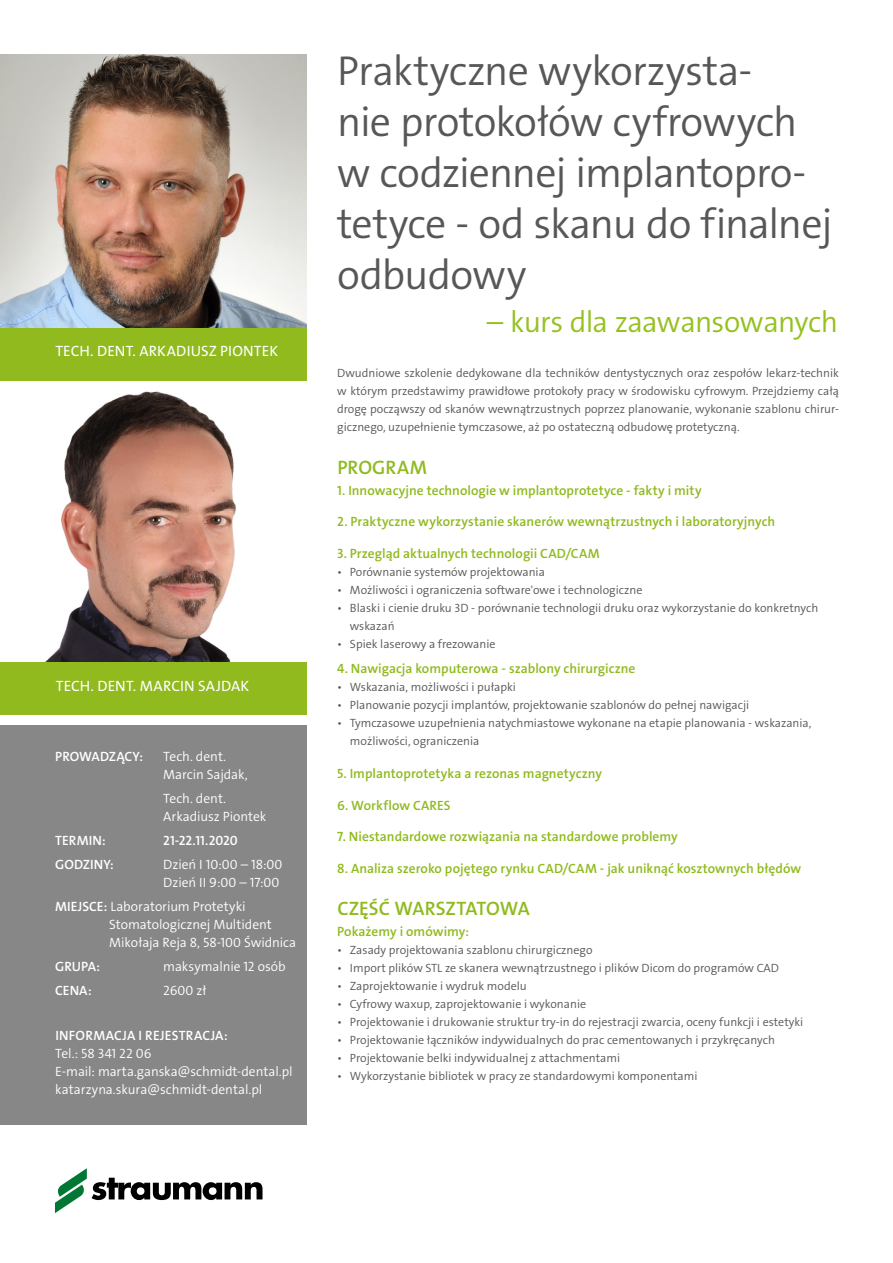
<style>
.page{position:relative;width:893px;height:1263px;background:#fff}
.page>*{position:absolute;margin:0;border:0;box-sizing:border-box;transform-origin:0 0}
.t1{font:42px/51px "The Sans LP4 Se Lig";letter-spacing:-.02em;color:#575756}
.t2{font:30px "The Sans LP4 Se Lig";letter-spacing:-.025em;color:#95c11f}
.t3{font:19.5px "The Sans LP6 Se Bld";color:#90ba1e}
.t4{font:15px "The Sans LP5 Plain";letter-spacing:.01em;color:#fff}
.t5{font:13.5px "The Sans LP6 Se Bld";color:#90ba1e}
.t6{font:13.5px/18px "The Sans LP4 Se Lig";letter-spacing:-.005em;color:#fff}
.t7{font:13.5px "The Sans LP6 Se Bld";letter-spacing:.005em;color:#fff}
.t8{font:12px/18px "The Sans LP4 Se Lig";color:#575756}
.s1{font-family:"The Sans LP6 Se Bld"}
</style>
<div class="page">
<img style="left:0;top:54px;width:306px;height:274px">
<div style="left:0;top:726px;width:306px;height:399px;background:#878787"></div>
<img style="left:12px;top:391px;width:274px;height:272px">
<div style="left:0;top:663px;width:307px;height:52px;background:#90ba1e"></div>
<div style="left:0;top:328px;width:306px;height:52px;background:#90ba1e"></div>
<svg style="left:55px;top:1168px;width:208px;height:45px"></svg>
<p class="t4" style="left:55px;top:341px;width:224px">TECH. DENT. ARKADIUSZ PIONTEK</p>
<p class="t4" style="left:56px;top:676px;width:195px">TECH. DENT. MARCIN SAJDAK</p>
<p class="t7" style="left:55px;top:748px;width:89px">PROWADZĄCY:</p>
<p class="t6" style="left:163px;top:748px;width:86px">Tech. dent.<br>Marcin Sajdak,</p>
<p class="t6" style="left:163px;top:790px;width:105px">Tech. dent.<br>Arkadiusz Piontek</p>
<p class="t7" style="left:55px;top:832px;width:52px">TERMIN:</p>
<p class="t7" style="left:163px;top:832px;width:76px">21-22.11.2020</p>
<p class="t7" style="left:55px;top:856px;width:60px">GODZINY:</p>
<p class="t6" style="left:163px;top:856px;width:121px">Dzień I 10:00 – 18:00<br>Dzień II 9:00 – 17:00</p>
<p class="t6" style="left:109px;top:898px;width:189px;text-indent:-54px"><span class="s1">MIEJSCE:</span> Laboratorium Protetyki<br>Stomatologicznej Multident<br>Mikołaja Reja 8, 58-100 Świdnica</p>
<p class="t7" style="left:55px;top:958px;width:46px">GRUPA:</p>
<p class="t6" style="left:163px;top:958px;width:124px">maksymalnie 12 osób</p>
<p class="t7" style="left:55px;top:982px;width:38px">CENA:</p>
<p class="t6" style="left:163px;top:982px;width:45px">2600 zł</p>
<p class="t7" style="left:55px;top:1027px;width:174px">INFORMACJA I REJESTRACJA:</p>
<p class="t6" style="left:55px;top:1045px;width:239px">Tel.: 58 341 22 06<br>E-mail: marta.ganska@schmidt-dental.pl katarzyna.skura@schmidt-dental.pl</p>
<h1 class="t1" style="left:337px;top:46px;width:497px">Praktyczne wykorzysta-<br>nie protokołów cyfrowych w codziennej implantopro&shy;tetyce - od skanu do finalnej odbudowy</h1>
<h2 class="t2" style="left:487px;top:302px;width:353px">– kurs dla zaawansowanych</h2>
<p class="t8" style="left:337px;top:364px;width:503px;text-align:justify">Dwudniowe szkolenie dedykowane dla techników dentystycznych oraz zespołów lekarz-technik w którym przedstawimy prawidłowe protokoły pracy w środowisku cyfrowym. Przejdziemy całą drogę począwszy od skanów wewnątrzustnych poprzez planowanie, wykonanie szablonu chirur&shy;gicznego, uzupełnienie tymczasowe, aż po ostateczną odbudowę protetyczną.</p>
<h3 class="t3" style="left:337px;top:454px;width:91px">PROGRAM</h3>
<p class="t5" style="left:337px;top:481px;width:366px">1. Innowacyjne technologie w implantoprotetyce - fakty i mity</p>
<p class="t5" style="left:337px;top:513px;width:439px">2. Praktyczne wykorzystanie skanerów wewnątrzustnych i laboratoryjnych</p>
<p class="t5" style="left:337px;top:544px;width:264px">3. Przegląd aktualnych technologii CAD/CAM</p>
<p class="t8" style="left:337px;top:563px;width:209px">• Porównanie systemów projektowania</p>
<p class="t8" style="left:337px;top:581px;width:307px">• Możliwości i ograniczenia software'owe i technologiczne</p>
<p class="t8" style="left:350px;top:599px;width:470px;text-indent:-13px">• Blaski i cienie druku 3D - porównanie technologii druku oraz wykorzystanie do konkretnych wskazań</p>
<p class="t8" style="left:337px;top:635px;width:160px">• Spiek laserowy a frezowanie</p>
<p class="t5" style="left:337px;top:660px;width:300px">4. Nawigacja komputerowa - szablony chirurgiczne</p>
<p class="t8" style="left:337px;top:678px;width:180px">• Wskazania, możliwości i pułapki</p>
<p class="t8" style="left:337px;top:696px;width:414px">• Planowanie pozycji implantów, projektowanie szablonów do pełnej nawigacji</p>
<p class="t8" style="left:350px;top:714px;width:463px;text-indent:-13px">• Tymczasowe uzupełnienia natychmiastowe wykonane na etapie planowania - wskazania, możliwości, ograniczenia</p>
<p class="t5" style="left:337px;top:765px;width:266px">5. Implantoprotetyka a rezonas magnetyczny</p>
<p class="t5" style="left:337px;top:796px;width:115px">6. Workflow CARES</p>
<p class="t5" style="left:337px;top:828px;width:342px">7. Niestandardowe rozwiązania na standardowe problemy</p>
<p class="t5" style="left:337px;top:859px;width:465px">8. Analiza szeroko pojętego rynku CAD/CAM - jak uniknąć kosztownych błędów</p>
<h3 class="t3" style="left:337px;top:895px;width:194px">CZĘŚĆ WARSZTATOWA</h3>
<p class="t5" style="left:337px;top:922px;width:133px">Pokażemy i omówimy:</p>
<p class="t8" style="left:337px;top:941px;width:257px">• Zasady projektowania szablonu chirurgicznego</p>
<p class="t8" style="left:337px;top:959px;width:443px">• Import plików STL ze skanera wewnątrzustnego i plików Dicom do programów CAD</p>
<p class="t8" style="left:337px;top:977px;width:191px">• Zaprojektowanie i wydruk modelu</p>
<p class="t8" style="left:337px;top:995px;width:250px">• Cyfrowy waxup, zaprojektowanie i wykonanie</p>
<p class="t8" style="left:337px;top:1013px;width:468px">• Projektowanie i drukowanie struktur try-in do rejestracji zwarcia, oceny funkcji i estetyki</p>
<p class="t8" style="left:337px;top:1031px;width:439px">• Projektowanie łączników indywidualnych do prac cementowanych i przykręcanych</p>
<p class="t8" style="left:337px;top:1049px;width:284px">• Projektowanie belki indywidualnej z attachmentami</p>
<p class="t8" style="left:337px;top:1067px;width:362px">• Wykorzystanie bibliotek w pracy ze standardowymi komponentami</p>
</div>
